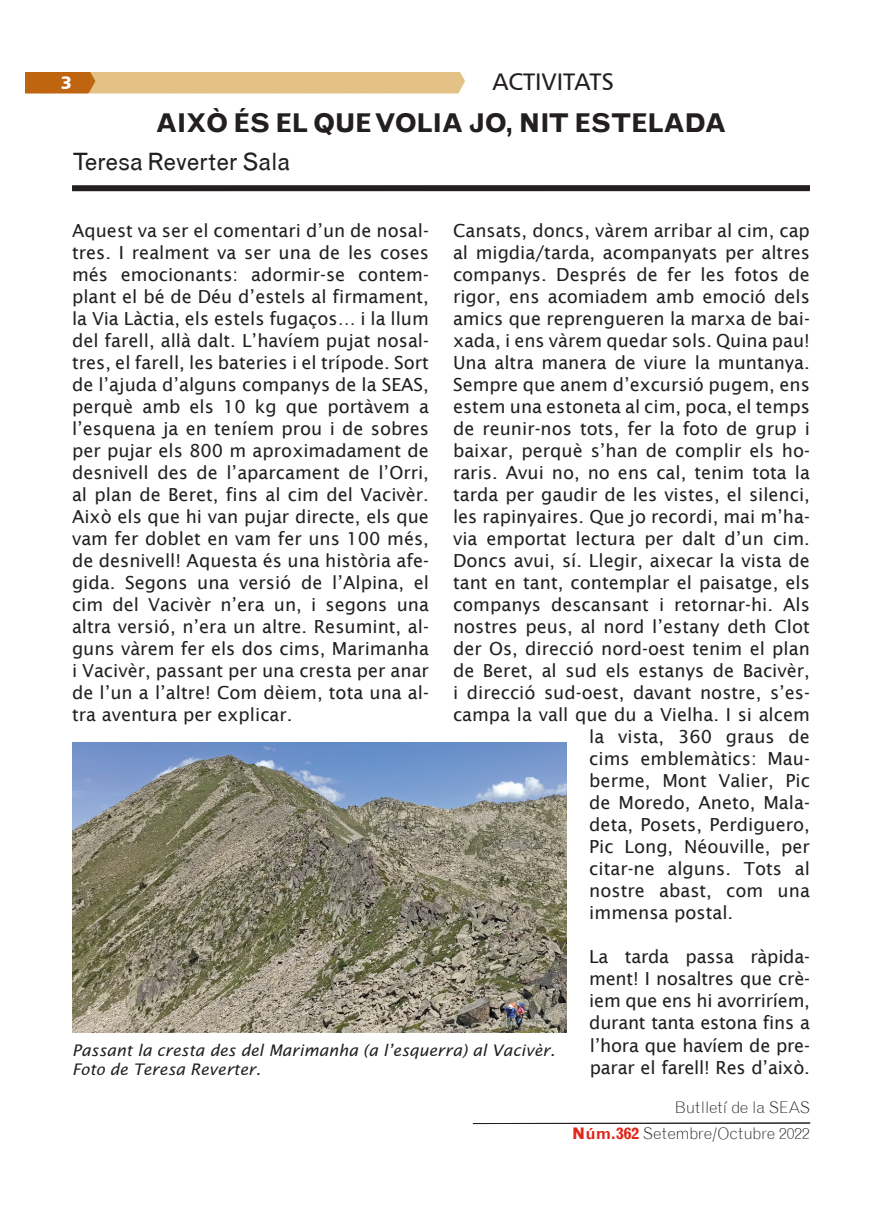
<style>
.page{position:relative;width:882px;height:1219px;background:#fff}
.page>*{position:absolute;margin:0;border:0;box-sizing:border-box;transform-origin:0 0}
.t1{font:700 26px "Grotesque";letter-spacing:-.025em;color:#231f20}
.t2{font:24px "Grotesque";letter-spacing:-.02em;color:#231f20}
.t3{font:24px "Humanist 777 BT Roman B";color:#231f20}
.t4{font:18px/22px "Lucida Sans";color:#231f20;text-align:justify}
.t5{font:18px "Humanist 777 BT Black B";color:#fff}
.t6{font:16px/19.2px "Lucida Sans Ita";color:#231f20}
.t7{font:300 16px "Grotesque";color:#231f20}
.s1{font-weight:700;color:#e1271b}
</style>
<div class="page">
<img style="left:26px;top:72px;width:439px;height:22px">
<hr style="left:473px;top:1122px;width:337px;height:2px;background:#231f20">
<div style="left:72px;top:185px;width:738px;height:6px;background:#231f20"></div>
<img style="left:72px;top:743px;width:494px;height:290px">
<h2 class="t3" style="left:492px;top:67px;width:123px">ACTIVITATS</h2>
<h1 class="t1" style="left:155px;top:108px;width:572px">AIXÒ ÉS EL QUE VOLIA JO, NIT ESTELADA</h1>
<h2 class="t2" style="left:72px;top:147px;width:220px">Teresa Reverter Sala</h2>
<p class="t5" style="left:61px;top:71px;width:13px">3</p>
<p class="t4" style="left:72px;top:220px;width:358px">Aquest va ser el comentari d’un de nosal&shy;tres. I realment va ser una de les coses més emocionants: adormir-se contem&shy;plant el bé de Déu d’estels al firmament, la Via Làctia, els estels fugaços… i la llum del farell, allà dalt. L’havíem pujat nosal&shy;tres, el farell, les bateries i el trípode. Sort de l’ajuda d’alguns companys de la SEAS, perquè amb els 10 kg que portàvem a l’esquena ja en teníem prou i de sobres per pujar els 800 m aproximadament de desnivell des de l’aparcament de l’Orri, al plan de Beret, fins al cim del Vacivèr.<br>Això els que hi van pujar directe, els que vam fer doblet en vam fer uns 100 més, de desnivell! Aquesta és una història afe&shy;gida. Segons una versió de l’Alpina, el cim del Vacivèr n’era un, i segons una altra versió, n’era un altre. Resumint, al&shy;guns vàrem fer els dos cims, Marimanha i Vacivèr, passant per una cresta per anar de l’un a l’altre! Com dèiem, tota una al&shy;tra aventura per explicar.</p>
<p class="t4" style="left:453px;top:220px;width:358px">Cansats, doncs, vàrem arribar al cim, cap</p>
<p class="t4" style="left:453px;top:242px;width:358px">al migdia/tarda, acompanyats per altres</p>
<p class="t4" style="left:453px;top:264px;width:358px">companys. Després de fer les fotos de</p>
<p class="t4" style="left:453px;top:286px;width:358px">rigor, ens acomiadem amb emoció dels</p>
<p class="t4" style="left:453px;top:308px;width:358px">amics que reprengueren la marxa de bai-</p>
<p class="t4" style="left:453px;top:330px;width:358px">xada, i ens vàrem quedar sols. Quina pau!</p>
<p class="t4" style="left:453px;top:352px;width:358px">Una altra manera de viure la muntanya.</p>
<p class="t4" style="left:453px;top:374px;width:358px">Sempre que anem d’excursió pugem, ens</p>
<p class="t4" style="left:453px;top:396px;width:358px">estem una estoneta al cim, poca, el temps</p>
<p class="t4" style="left:453px;top:418px;width:358px">de reunir-nos tots, fer la foto de grup i</p>
<p class="t4" style="left:453px;top:440px;width:358px">baixar, perquè s’han de complir els ho-</p>
<p class="t4" style="left:453px;top:462px;width:358px">raris. Avui no, no ens cal, tenim tota la</p>
<p class="t4" style="left:453px;top:484px;width:358px">tarda per gaudir de les vistes, el silenci,</p>
<p class="t4" style="left:453px;top:506px;width:358px">les rapinyaires. Que jo recordi, mai m’ha-</p>
<p class="t4" style="left:453px;top:528px;width:358px">via emportat lectura per dalt d’un cim.</p>
<p class="t4" style="left:453px;top:550px;width:358px">Doncs avui, sí. Llegir, aixecar la vista de</p>
<p class="t4" style="left:453px;top:572px;width:358px">tant en tant, contemplar el paisatge, els</p>
<p class="t4" style="left:453px;top:594px;width:358px">companys descansant i retornar-hi. Als</p>
<p class="t4" style="left:453px;top:616px;width:358px">nostres peus, al nord l’estany deth Clot</p>
<p class="t4" style="left:453px;top:638px;width:358px">der Os, direcció nord-oest tenim el plan</p>
<p class="t4" style="left:453px;top:660px;width:358px">de Beret, al sud els estanys de Bacivèr,</p>
<p class="t4" style="left:453px;top:682px;width:358px">i direcció sud-oest, davant nostre, s’es-</p>
<p class="t4" style="left:453px;top:704px;width:358px">campa la vall que du a Vielha. I si alcem</p>
<p class="t4" style="left:589px;top:726px;width:222px">la vista, 360 graus de</p>
<p class="t4" style="left:589px;top:748px;width:222px">cims emblemàtics: Mau-</p>
<p class="t4" style="left:589px;top:770px;width:222px">berme, Mont Valier, Pic</p>
<p class="t4" style="left:589px;top:792px;width:222px">de Moredo, Aneto, Mala-</p>
<p class="t4" style="left:589px;top:814px;width:222px">deta, Posets, Perdiguero,</p>
<p class="t4" style="left:589px;top:836px;width:222px">Pic Long, Néouville, per</p>
<p class="t4" style="left:589px;top:858px;width:222px">citar-ne alguns. Tots al</p>
<p class="t4" style="left:589px;top:880px;width:222px">nostre abast, com una</p>
<p class="t4" style="left:589px;top:902px;width:145px">immensa postal.</p>
<p class="t4" style="left:589px;top:946px;width:222px">La tarda passa ràpida&shy;ment! I nosaltres que crè&shy;iem que ens hi avorriríem, durant tanta estona fins a l’hora que havíem de pre&shy;parar el farell! Res d’això.</p>
<p class="t6" style="left:72px;top:1041px;width:484px">Passant la cresta des del Marimanha (a l’esquerra) al Vacivèr.<br>Foto de Teresa Reverter.</p>
<p class="t7" style="left:674px;top:1098px;width:137px">Butlletí de la SEAS</p>
<p class="t7" style="left:572px;top:1124px;width:239px"><span class="s1">Núm.362</span> Setembre/Octubre 2022</p>
</div>
